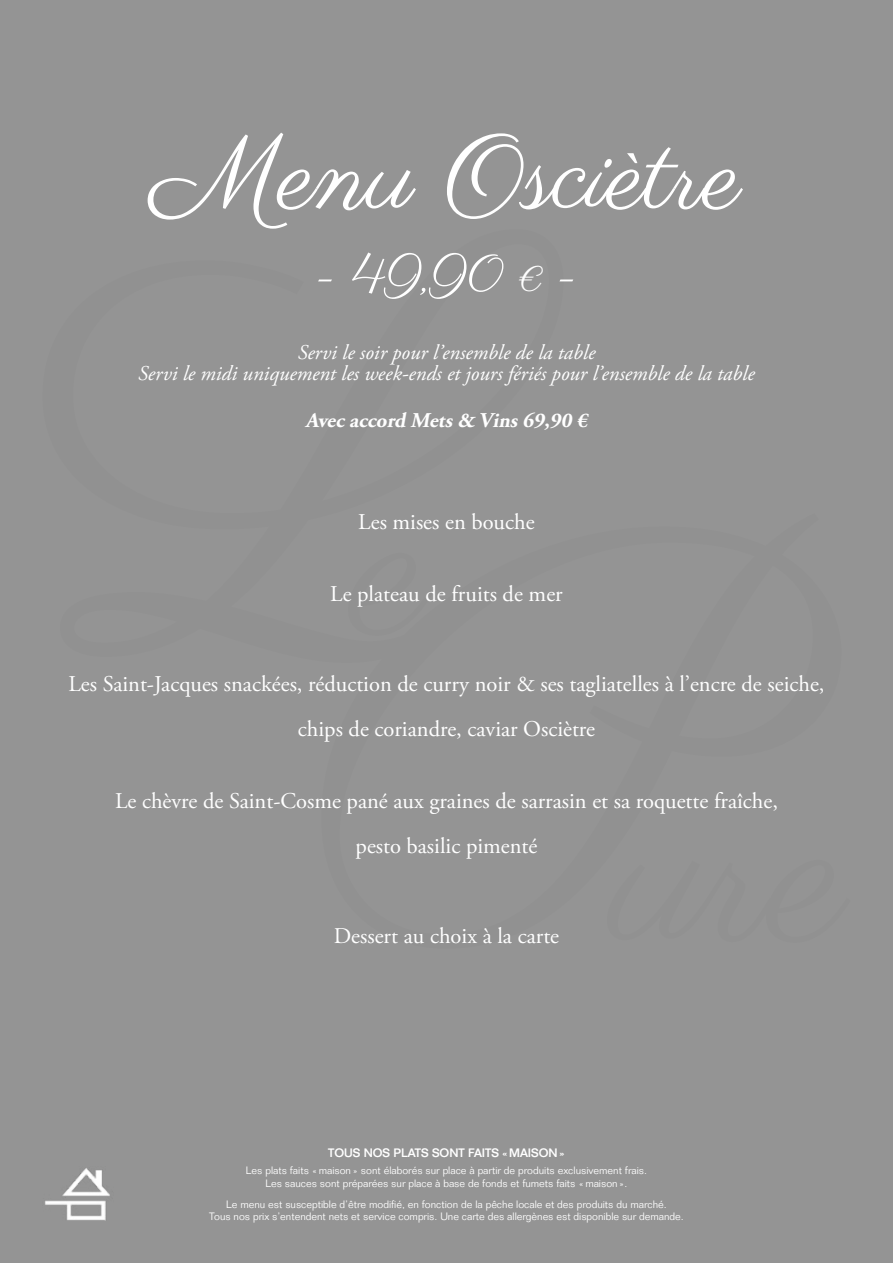
<style>
.page{position:relative;width:893px;height:1263px;background:#949494}
.page>*{position:absolute;margin:0;border:0;box-sizing:border-box;transform-origin:0 0}
.t1{font:105px "Parisienne";color:#fff}
.t2{font:52.5px "Parisienne";color:#fff}
.t3{font:22.5px/45px "Adobe Garamond Pro";color:#fff;text-align:center}
.t4{font:italic 21px/21.3px "Adobe Garamond Pro";color:#fff;text-align:center}
.t5{font:italic 700 21px "Adobe Garamond Pro";color:#fff}
.t6{font:500 12px "Folio";color:#fff}
.t7{font:300 10.5px/12.6px "Folio";color:#fff;text-align:center}
.s1{font-size:36px}
</style>
<div class="page">
<img style="left:45px;top:1168px;width:65px;height:53px">
<h1 class="t1" style="left:152px;top:111px;width:591px">Menu Osciètre</h1>
<h2 class="t2" style="left:316px;top:243px;width:263px">- 49,90 <span class="s1">€</span> -</h2>
<h3 class="t4" style="left:138px;top:342px;width:618px">Servi le soir pour l’ensemble de la table<br>Servi le midi uniquement les week-ends et jours fériés pour l’ensemble de la table</h3>
<h3 class="t5" style="left:305px;top:408px;width:288px">Avec accord Mets&amp; Vins69,90 €</h3>
<h3 class="t3" style="left:358px;top:500px;width:178px">Les mises en bouche</h3>
<h3 class="t3" style="left:330px;top:572px;width:234px">Le plateau de fruits de mer</h3>
<h3 class="t3" style="left:68px;top:662px;width:758px">Les Saint-Jacques snackées, réduction de curry noir &amp; ses tagliatelles à l’encre de seiche, chips de coriandre, caviar Osciètre</h3>
<h3 class="t3" style="left:115px;top:779px;width:664px">Le chèvre de Saint-Cosme pané aux graines de sarrasin et sa roquette fraîche, pesto basilic pimenté</h3>
<h3 class="t3" style="left:334px;top:914px;width:227px">Dessert au choix à la carte</h3>
<p class="t6" style="left:328px;top:1146px;width:238px">TOUS NOS PLATS SONT FAITS «MAISON»</p>
<p class="t7" style="left:246px;top:1164px;width:403px">Les plats faits «maison» sont élaborés sur place à partir de produits exclusivement frais.<br>Les sauces sont préparées sur place à base de fonds et fumets faits «maison».</p>
<p class="t7" style="left:209px;top:1198px;width:476px">Le menu est susceptible d’être modifié, en fonction de la pêche locale et des produits du marché.<br>Tous nos prix s’entendent nets et service compris. Une carte des allergènes est disponible sur demande.</p>
</div>
